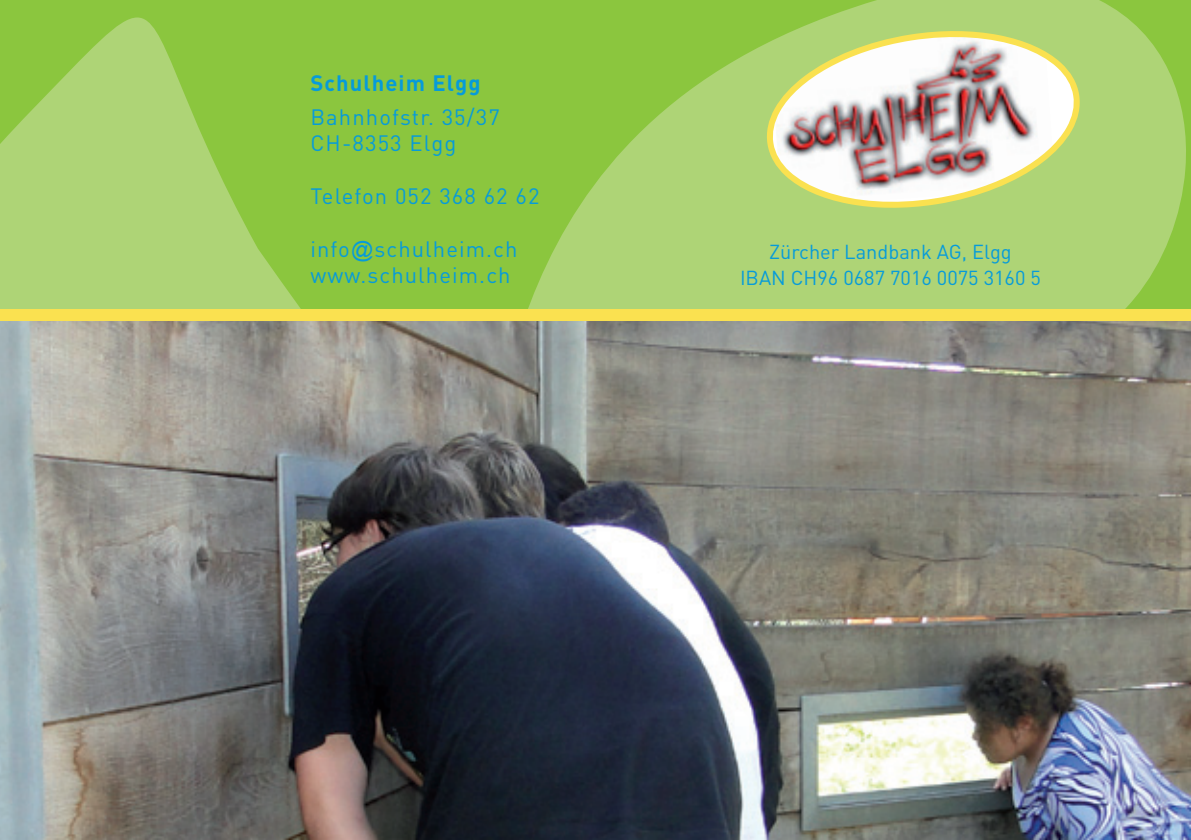
<style>
.page{position:relative;width:1191px;height:840px;background:#fff}
.page>*{position:absolute;margin:0;border:0;box-sizing:border-box;transform-origin:0 0}
.t1{font:22px/26.4px "DIN Pro";letter-spacing:.05em;color:#069bda}
.t2{font:700 22px "DIN Pro";letter-spacing:.05em;color:#069bda}
.t3{font:20px/26px "DIN Pro";color:#069bda;text-align:center}
.s1{font-family:"Arial"}
</style>
<div class="page">
<svg style="left:0;top:0;width:1191px;height:309px;background:#9ccd5a"></svg>
<div style="left:763px;top:24px;width:320px;height:190px;background:#aed476"></div>
<img style="left:765px;top:30px;width:316px;height:179px">
<img style="left:0;top:320px;width:1191px;height:519px">
<div style="left:0;top:309px;width:1191px;height:11px;background:#fae150"></div>
<p class="t2" style="left:310px;top:68px;width:172px">Schulheim Elgg</p>
<p class="t1" style="left:310px;top:102px;width:191px">Bahnhofstr. 35/37<br>CH-8353 Elgg</p>
<p class="t1" style="left:310px;top:182px;width:230px">Telefon 052 368 62 62</p>
<p class="t1" style="left:310px;top:234px;width:208px">info<span class="s1">@</span>schulheim.ch www.schulheim.ch</p>
<p class="t3" style="left:740px;top:238px;width:302px">Zürcher Landbank AG, Elgg<br>IBAN CH96 0687 7016 0075 3160 5</p>
</div>
